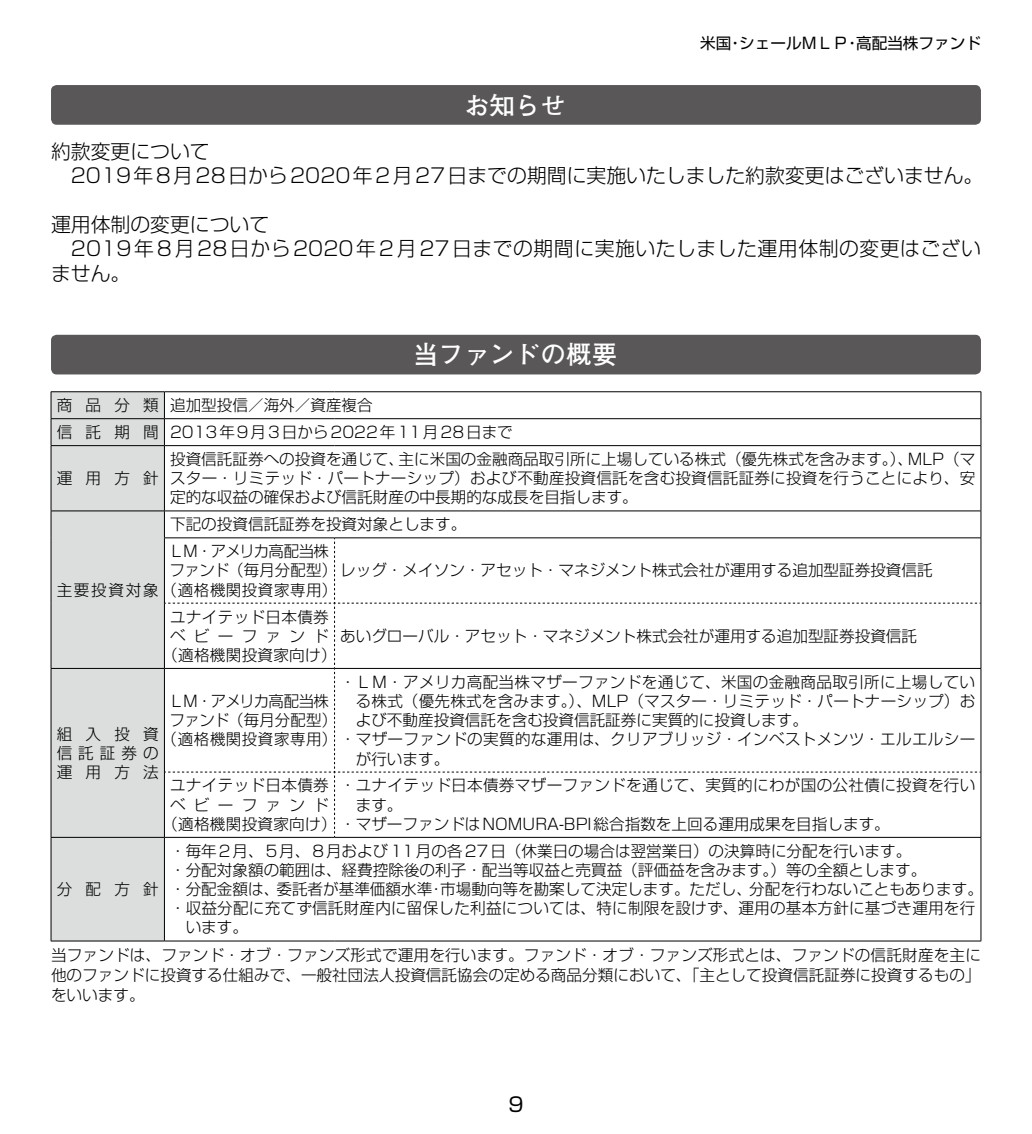
<style>
.page{position:relative;width:1032px;height:1134px;background:#fff}
.page>*{position:absolute;margin:0;border:0;box-sizing:border-box;transform-origin:0 0}
.t1{font:700 25.6px "Futo Go B101 Pro";color:#fff}
.t2{font:300 19.8px/24.4px "Shin Go Pr 6 N";color:#000}
.t3{font:300 19.8px "Shin Go Pr 6 N";letter-spacing:.025em;color:#000}
.t4{font:19.8px "Shin Go Pr 6 N";color:#000}
.t5{font:300 15.6px/19.2px "Shin Go Pr 6 N";color:#000;text-align:justify}
.t6{font:300 15.6px/19.2px "Shin Go Pr 6 N";letter-spacing:.02em;color:#000;text-align:center}
.t7{font:15.6px "Shin Go Pr 6 N";color:#000}
.t8{font:300 15.6px "Shin Go Pr 6 N";letter-spacing:.045em;color:#000}
.t9{font:300 15.6px "Shin Go Pr 6 N";letter-spacing:-.045em;color:#000}
.t10{font:300 15.6px "Shin Go Pr 6 N";letter-spacing:.53em;color:#000}
</style>
<div class="page">
<div style="left:51px;top:85px;width:930px;height:40px;background:#595757;border-radius:6px"></div>
<div style="left:51px;top:335px;width:930px;height:39px;background:#595757;border-radius:6px"></div>
<div style="left:52px;top:392px;width:112px;height:549px;background:#dcdddd"></div>
<hr style="left:51px;top:391px;width:113px;height:1px;background:#000">
<hr style="left:164px;top:391px;width:170px;height:1px;background:#000">
<hr style="left:334px;top:391px;width:647px;height:1px;background:#000">
<hr style="left:51px;top:418px;width:113px;height:1px;background:#000">
<svg style="left:51px;top:392px;width:1px;height:53px"></svg>
<hr style="left:164px;top:418px;width:170px;height:1px;background:#000">
<svg style="left:164px;top:392px;width:1px;height:53px"></svg>
<hr style="left:334px;top:418px;width:647px;height:1px;background:#000">
<svg style="left:980px;top:392px;width:1px;height:53px"></svg>
<hr style="left:51px;top:445px;width:113px;height:1px;background:#000">
<hr style="left:51px;top:446px;width:1px;height:65px;background:#000">
<hr style="left:164px;top:445px;width:170px;height:1px;background:#000">
<hr style="left:164px;top:446px;width:1px;height:65px;background:#000">
<hr style="left:334px;top:445px;width:647px;height:1px;background:#000">
<hr style="left:980px;top:446px;width:1px;height:65px;background:#000">
<hr style="left:51px;top:511px;width:113px;height:1px;background:#000">
<svg style="left:51px;top:511px;width:1px;height:27px"></svg>
<hr style="left:51px;top:538px;width:1px;height:65px;background:#000">
<hr style="left:51px;top:603px;width:1px;height:65px;background:#000">
<hr style="left:51px;top:668px;width:113px;height:1px;background:#000">
<hr style="left:51px;top:669px;width:1px;height:103px;background:#000">
<hr style="left:51px;top:772px;width:1px;height:65px;background:#000">
<hr style="left:51px;top:837px;width:113px;height:1px;background:#000">
<hr style="left:51px;top:838px;width:1px;height:103px;background:#000">
<hr style="left:164px;top:837px;width:170px;height:1px;background:#000">
<hr style="left:164px;top:838px;width:1px;height:103px;background:#000">
<hr style="left:334px;top:837px;width:647px;height:1px;background:#000">
<hr style="left:980px;top:838px;width:1px;height:103px;background:#000">
<hr style="left:51px;top:941px;width:113px;height:1px;background:#000">
<hr style="left:164px;top:941px;width:170px;height:1px;background:#000">
<hr style="left:334px;top:941px;width:647px;height:1px;background:#000">
<svg style="left:164px;top:511px;width:817px;height:326px"></svg>
<p class="t7" style="left:700px;top:30px;width:282px">米国・シェールＭＬＰ・高配当株ファンド</p>
<h1 class="t1" style="left:464px;top:84px;width:104px">お知らせ</h1>
<p class="t2" style="left:71px;top:137px;width:914px;text-indent:-20px">約款変更について<br>2019年8 月28日から2020年2 月27日までの期間に実施いたしました約款変更はございません。</p>
<p class="t2" style="left:51px;top:210px;width:220px">運用体制の変更について</p>
<p class="t3" style="left:71px;top:233px;width:912px">2019年8 月28日から2020年2 月27日までの期間に実施いたしました運用体制の変更はござい</p>
<p class="t2" style="left:51px;top:259px;width:81px">ません。</p>
<h1 class="t1" style="left:413px;top:334px;width:206px">当ファンドの概要</h1>
<p class="t5" style="left:57px;top:390px;width:458px;line-height:27px">商 品 分 類 追加型投信／海外／資産複合<br>信 託 期 間 2013年9月3日から2022年11月28日まで</p>
<p class="t5" style="left:57px;top:467px;width:104px">運用方針</p>
<p class="t5" style="left:170px;top:448px;width:807px">投資信託証券への投資を通じて、主に米国の金融商品取引所に上場している株式（優先株式を含みます。）、MLP（マスター・リミテッド・パートナーシップ）および不動産投資信託を含む投資信託証券に投資を行うことにより、安定的な収益の確保および信託財産の中長期的な成長を目指します。</p>
<p class="t5" style="left:169px;top:509px;width:299px;line-height:27px">下記の投資信託証券を投資対象とします。<br>ＬＭ・アメリカ高配当株</p>
<p class="t5" style="left:170px;top:559px;width:765px">ファンド（毎月分配型）レッグ・メイソン・アセット・マネジメント株式会社が運用する追加型証券投資信託</p>
<p class="t6" style="left:162px;top:606px;width:176px">ユナイテッド日本債券ベビーファンド（適格機関投資家向け）</p>
<p class="t8" style="left:57px;top:577px;width:282px">主要投資対象（適格機関投資家専用）</p>
<p class="t5" style="left:340px;top:625px;width:578px">あいグローバル・アセット・マネジメント株式会社が運用する追加型証券投資信託</p>
<p class="t5" style="left:57px;top:723px;width:104px">組入投資信託証券の運用方法</p>
<p class="t5" style="left:356px;top:671px;width:621px;text-indent:-16px">・ＬＭ・アメリカ高配当株マザーファンドを通じて、米国の金融商品取引所に上場している株式（優先株式を含みます。）、MLP（マスター・リミテッド・パートナーシップ）および不動産投資信託を含む投資信託証券に実質的に投資します。</p>
<p class="t5" style="left:356px;top:748px;width:95px">が行います。</p>
<p class="t9" style="left:169px;top:688px;width:162px">ＬＭ・アメリカ高配当株</p>
<p class="t5" style="left:170px;top:709px;width:169px">ファンド（毎月分配型）</p>
<p class="t6" style="left:162px;top:728px;width:815px">（適格機関投資家専用）・マザーファンドの実質的な運用は、クリアブリッジ・インベストメンツ・エルエルシー</p>
<p class="t6" style="left:356px;top:774px;width:621px;text-align:left;text-indent:-16px">・ユナイテッド日本債券マザーファンドを通じて、実質的にわが国の公社債に投資を行います。</p>
<p class="t6" style="left:170px;top:774px;width:160px">ユナイテッド日本債券</p>
<p class="t10" style="left:170px;top:792px;width:160px">ベビーファンド</p>
<p class="t5" style="left:162px;top:813px;width:729px">（適格機関投資家向け）・マザーファンドはNOMURA-BPI総合指数を上回る運用成果を目指します。</p>
<p class="t5" style="left:170px;top:840px;width:743px">・毎年2 月、5月、8 月および11月の各27日（休業日の場合は翌営業日）の決算時に分配を行います。</p>
<p class="t5" style="left:170px;top:859px;width:758px">・分配対象額の範囲は、経費控除後の利子・配当等収益と売買益（評価益を含みます。）等の全額とします。</p>
<p class="t5" style="left:170px;top:878px;width:814px">・分配金額は、委託者が基準価額水準・市場動向等を勘案して決定します。ただし、分配を行わないこともあります。</p>
<p class="t5" style="left:170px;top:897px;width:807px">・収益分配に充てず信託財産内に留保した利益については、特に制限を設けず、運用の基本方針に基づき運用を行</p>
<p class="t5" style="left:186px;top:916px;width:64px">います。</p>
<p class="t5" style="left:51px;top:943px;width:931px;line-height:20px">当ファンドは、ファンド・オブ・ファンズ形式で運用を行います。ファンド・オブ・ファンズ形式とは、ファンドの信託財産を主に他のファンドに投資する仕組みで、一般社団法人投資信託協会の定める商品分類において、「主として投資信託証券に投資するもの」をいいます。</p>
<p class="t5" style="left:57px;top:878px;width:104px">分配方針</p>
<p class="t4" style="left:508px;top:1088px;width:17px">9</p>
</div>
